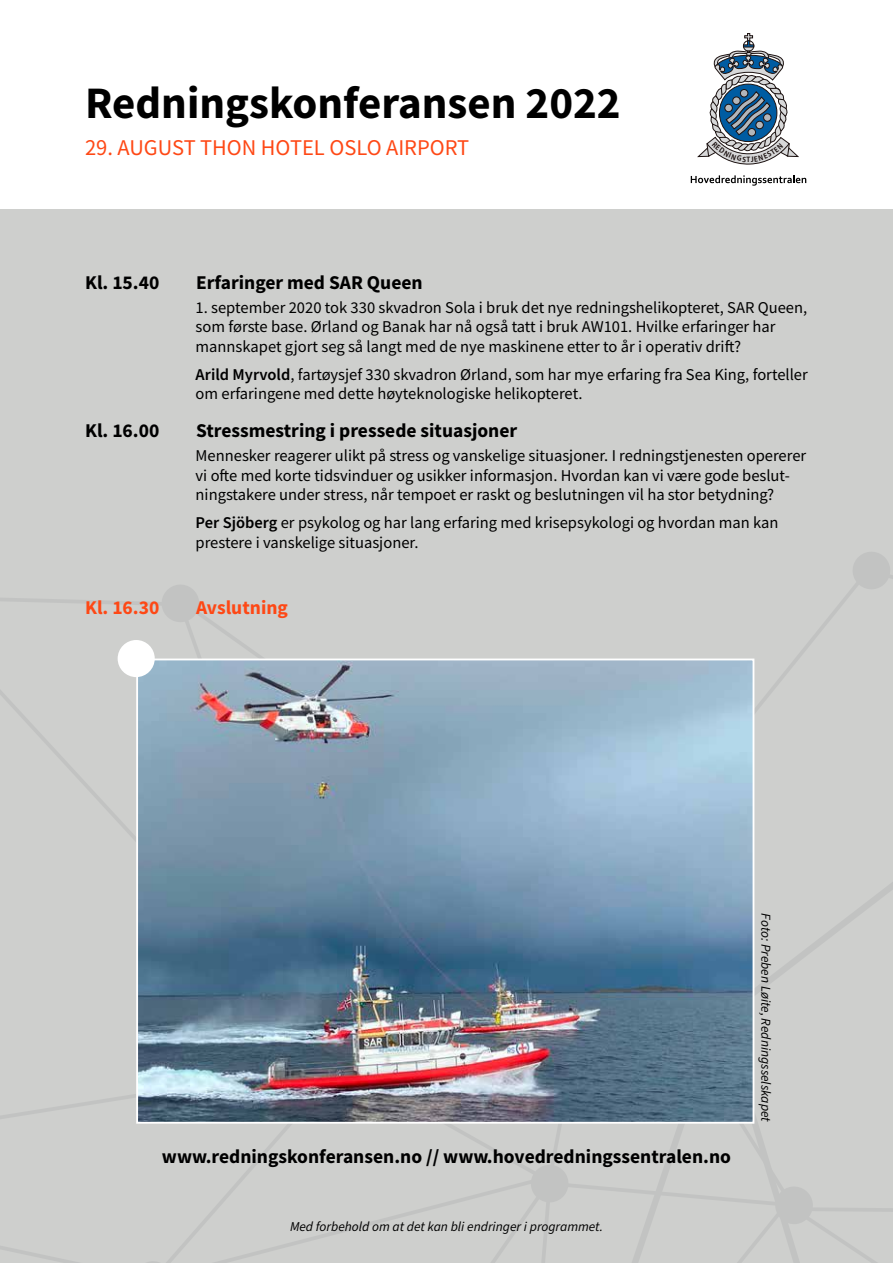
<style>
.page{position:relative;width:893px;height:1263px;background:#fff}
.page>*{position:absolute;margin:0;border:0;box-sizing:border-box;transform-origin:0 0}
.t1{font:700 45px "Source Sans Pro";color:#000}
.t2{font:22.5px "Source Sans Pro";color:#fe4815}
.t3{font:700 19.5px "Source Sans Pro";color:#000}
.t4{font:700 19.5px "Source Sans Pro";color:#fe4815}
.t5{font:16.5px/19.5px "Source Sans Pro";color:#000}
.t6{font:italic 13.5px "Source Sans Pro";color:#000}
.t7{font:700 6.9px "Koz Go Pr 6 N";color:#1e1413}
.s1{font-weight:600}
</style>
<div class="page">
<div style="left:0;top:210px;width:893px;height:1053px;background:#cecfcd"></div>
<svg style="left:852px;top:552px;width:39px;height:38px"></svg>
<svg style="left:161px;top:585px;width:38px;height:37px"></svg>
<svg style="left:754px;top:850px;width:139px;height:129px"></svg>
<svg style="left:0;top:979px;width:893px;height:284px"></svg>
<svg style="left:691px;top:175px;width:115px;height:11px"></svg>
<img style="left:139px;top:661px;width:612px;height:460px">
<div style="left:136px;top:658px;width:618px;height:466px;border:2px solid #fff"></div>
<div style="left:118px;top:640px;width:37px;height:37px;background:#fff;border-radius:50%"></div>
<svg style="left:697px;top:33px;width:102px;height:132px"></svg>
<h1 class="t1" style="left:85px;top:72px;width:537px">Redningskonferansen 2022</h1>
<h2 class="t2" style="left:85px;top:133px;width:386px">29. AUGUST THON HOTEL OSLO AIRPORT</h2>
<p class="t7" style="left:747px;top:156px;width:5px">T</p>
<p class="t3" style="left:85px;top:269px;width:76px">Kl. 15.40</p>
<p class="t3" style="left:196px;top:269px;width:228px">Erfaringer med SAR Queen</p>
<p class="t5" style="left:196px;top:297px;width:613px">1. september 2020 tok 330 skvadron Sola i bruk det nye redningshelikopteret, SAR Queen, som første base. Ørland og Banak har nå også tatt i bruk AW101. Hvilke erfaringer har mannskapet gjort seg så langt med de nye maskinene etter to år i operativ drift?</p>
<p class="t5" style="left:196px;top:364px;width:614px"><span class="s1">Arild Myrvold</span>, fartøysjef 330 skvadron Ørland, som har mye erfaring fra Sea King, forteller om erfaringene med dette høyteknologiske helikopteret.</p>
<p class="t3" style="left:85px;top:418px;width:76px">Kl. 16.00</p>
<p class="t3" style="left:196px;top:418px;width:323px">Stressmestring i pressede situasjoner</p>
<p class="t5" style="left:196px;top:446px;width:612px">Mennesker reagerer ulikt på stress og vanskelige situasjoner. I redningstjenesten opererer vi ofte med korte tidsvinduer og usikker informasjon. Hvordan kan vi være gode beslut&shy;ningstakere under stress, når tempoet er raskt og beslutningen vil ha stor betydning?</p>
<p class="t5" style="left:196px;top:513px;width:584px"><span class="s1">Per Sjöberg</span> er psykolog og har lang erfaring med krisepsykologi og hvordan man kan prestere i vanskelige situasjoner.</p>
<p class="t4" style="left:85px;top:594px;width:76px">Kl. 16.30</p>
<p class="t4" style="left:196px;top:594px;width:93px">Avslutning</p>
<p class="t3" style="left:162px;top:1143px;width:571px">www.redningskonferansen.no // www.hovedredningssentralen.no</p>
<p class="t6" style="left:290px;top:1218px;width:314px">Med forbehold om at det kan bli endringer i programmet.</p>
<p class="t6" style="left:775px;top:913px;width:210px;rotate:90deg">Foto: Preben Løite, Redningsselskapet</p>
</div>
